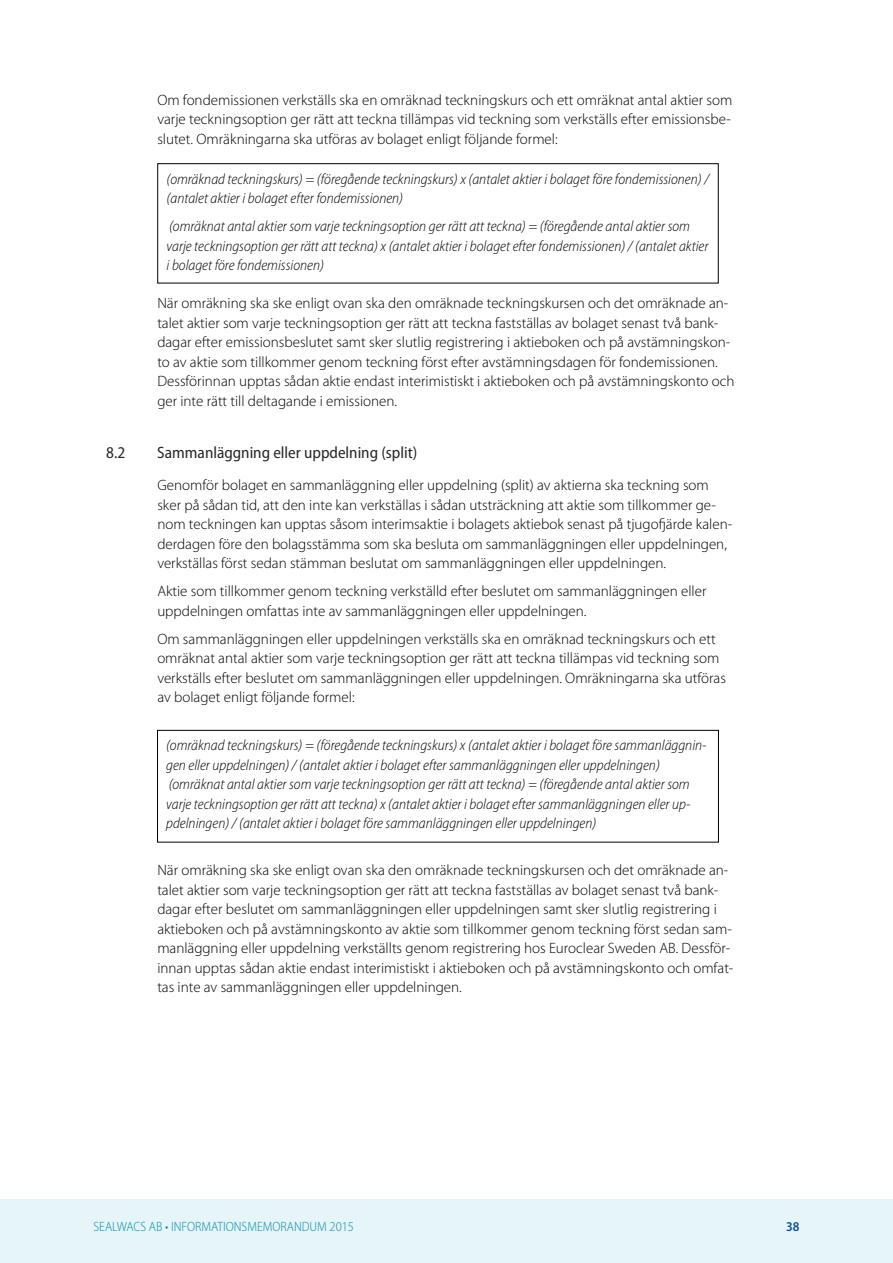
<style>
.page{position:relative;width:893px;height:1263px;background:#fff}
.page>*{position:absolute;margin:0;border:0;box-sizing:border-box;transform-origin:0 0}
.t1{font:semi-condensed 16.5px "Myriad Pro";color:#262626}
.t2{font:300 15px/19.5px "Myriad Pro";color:#000}
.t3{font:italic 300 semi-condensed 15px/19.5px "Myriad Pro";color:#000}
.t4{font:300 semi-condensed 13.5px "Myriad Pro";color:#088eb0}
.t5{font:600 semi-condensed 13.5px "Myriad Pro";color:#095394}
</style>
<div class="page">
<div style="left:0;top:1199px;width:893px;height:64px;background:#e5f5f8"></div>
<div style="left:157px;top:163px;width:562px;height:120px;border:1px solid #000"></div>
<div style="left:157px;top:730px;width:562px;height:112px;border:1px solid #000"></div>
<p class="t2" style="left:157px;top:90px;width:576px;text-align:justify">Om fondemissionen verkställs ska en omräknad teckningskurs och ett omräknat antal aktier som varje teckningsoption ger rätt att teckna tillämpas vid teckning som verkställs efter emissionsbe&shy;slutet. Omräkningarna ska utföras av bolaget enligt följande formel:</p>
<p class="t3" style="left:167px;top:169px;width:544px">(omräknad teckningskurs) = (föregående teckningskurs) x (antalet aktier i bolaget före fondemissionen) / (antalet aktier i bolaget efter fondemissionen)</p>
<p class="t3" style="left:167px;top:216px;width:543px">(omräknat antal aktier som varje teckningsoption ger rätt att teckna) = (föregående antal aktier som varje teckningsoption ger rätt att teckna) x (antalet aktier i bolaget efter fondemissionen) / (antalet aktier i bolaget före fondemissionen)</p>
<p class="t2" style="left:157px;top:293px;width:579px">När omräkning ska ske enligt ovan ska den omräknade teckningskursen och det omräknade an&shy;talet aktier som varje teckningsoption ger rätt att teckna fastställas av bolaget senast två bank&shy;dagar efter emissionsbeslutet samt sker slutlig registrering i aktieboken och på avstämningskon&shy;to av aktie som tillkommer genom teckning först efter avstämningsdagen för fondemissionen.<br>Dessförinnan upptas sådan aktie endast interimistiskt i aktieboken och på avstämningskonto och ger inte rätt till deltagande i emissionen.</p>
<p class="t1" style="left:106px;top:442px;width:21px">8.2</p>
<p class="t1" style="left:157px;top:442px;width:262px">Sammanläggning eller uppdelning (split)</p>
<p class="t2" style="left:157px;top:475px;width:576px">Genomför bolaget en sammanläggning eller uppdelning (split) av aktierna ska teckning som sker på sådan tid, att den inte kan verkställas i sådan utsträckning att aktie som tillkommer ge&shy;nom teckningen kan upptas såsom interimsaktie i bolagets aktiebok senast på tjugofjärde kalen&shy;derdagen före den bolagsstämma som ska besluta om sammanläggningen eller uppdelningen, verkställas först sedan stämman beslutat om sammanläggningen eller uppdelningen.</p>
<p class="t2" style="left:157px;top:581px;width:551px">Aktie som tillkommer genom teckning verkställd efter beslutet om sammanläggningen eller uppdelningen omfattas inte av sammanläggningen eller uppdelningen.</p>
<p class="t2" style="left:157px;top:629px;width:570px">Om sammanläggningen eller uppdelningen verkställs ska en omräknad teckningskurs och ett omräknat antal aktier som varje teckningsoption ger rätt att teckna tillämpas vid teckning som verkställs efter beslutet om sammanläggningen eller uppdelningen. Omräkningarna ska utföras av bolaget enligt följande formel:</p>
<p class="t3" style="left:166px;top:735px;width:542px">(omräknad teckningskurs) = (föregående teckningskurs) x (antalet aktier i bolaget före sammanläggnin&shy;gen eller uppdelningen) / (antalet aktier i bolaget efter sammanläggningen eller uppdelningen) (omräknat antal aktier som varje teckningsoption ger rätt att teckna) = (föregående antal aktier som varje teckningsoption ger rätt att teckna) x (antalet aktier i bolaget efter sammanläggningen eller up&shy;pdelningen) / (antalet aktier i bolaget före sammanläggningen eller uppdelningen)</p>
<p class="t2" style="left:157px;top:860px;width:577px">När omräkning ska ske enligt ovan ska den omräknade teckningskursen och det omräknade an&shy;talet aktier som varje teckningsoption ger rätt att teckna fastställas av bolaget senast två bank&shy;dagar efter beslutet om sammanläggningen eller uppdelningen samt sker slutlig registrering i aktieboken och på avstämningskonto av aktie som tillkommer genom teckning först sedan sam&shy;manläggning eller uppdelning verkställts genom registrering hos Euroclear Sweden AB. Dessför&shy;innan upptas sådan aktie endast interimistiskt i aktieboken och på avstämningskonto och omfat&shy;tas inte av sammanläggningen eller uppdelningen.</p>
<p class="t4" style="left:94px;top:1219px;width:262px">SEALWACS AB • INFORMATIONSMEMORANDUM 2015</p>
<p class="t5" style="left:786px;top:1218px;width:15px">38</p>
</div>
